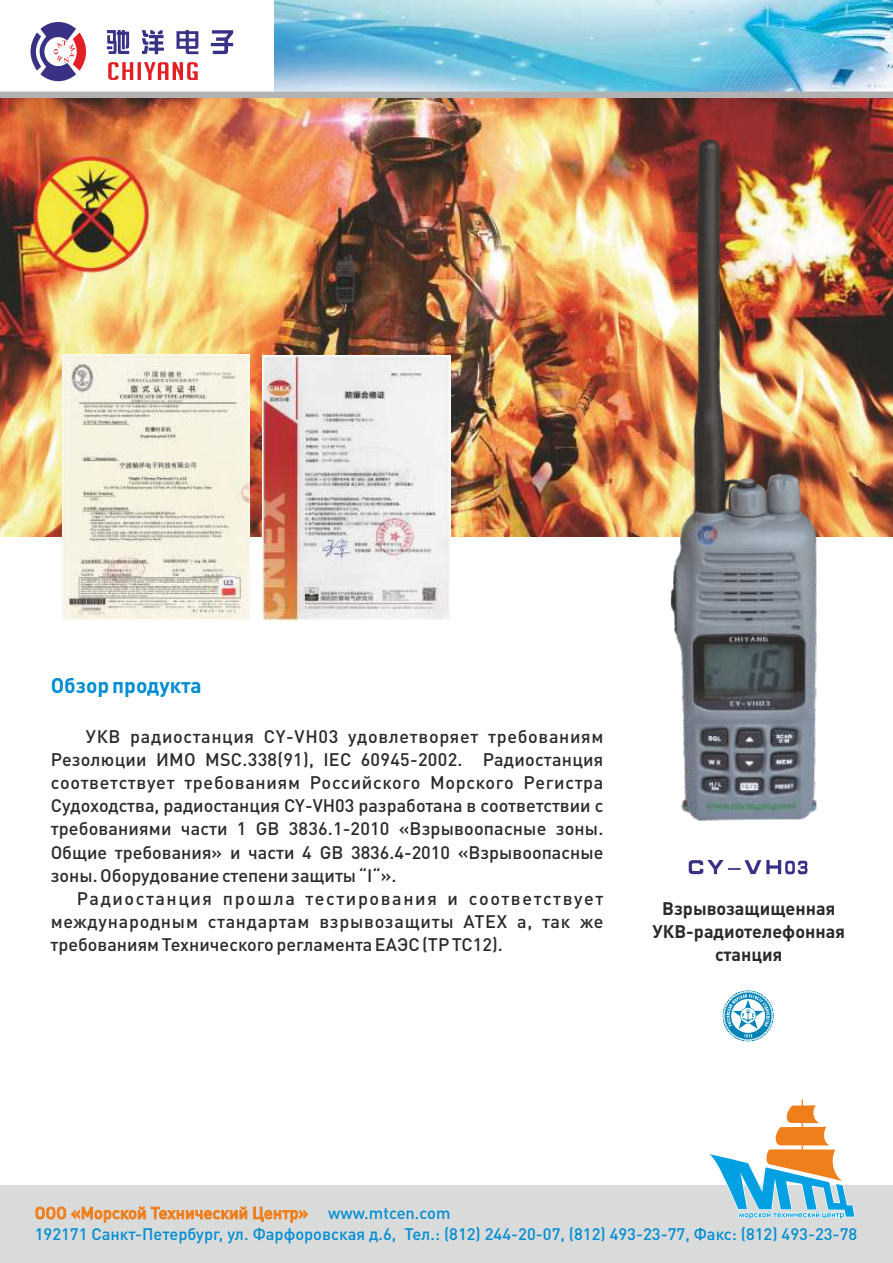
<style>
.page{position:relative;width:893px;height:1263px;background:#fff}
.page>*{position:absolute;margin:0;border:0;box-sizing:border-box;transform-origin:0 0}
.t1{font:700 21px "DIN Pro";color:#008dd2}
.t2{font:500 18px/23px "DIN Pro";color:#2b2a29;text-align:justify}
.t3{font:700 18px/23px "DIN Pro";color:#2b2a29;text-align:center}
.t4{font:500 16.5px/21.1px "DIN Pro";color:#008dd2}
.s1{color:#ef7f1a}
</style>
<div class="page">
<img style="left:0;top:98px;width:893px;height:438px">
<img style="left:663px;top:134px;width:166px;height:687px">
<img style="left:63px;top:354px;width:187px;height:266px">
<img style="left:263px;top:355px;width:188px;height:266px">
<svg style="left:689px;top:860px;width:118px;height:14px"></svg>
<svg style="left:30px;top:22px;width:56px;height:59px"></svg>
<svg style="left:108px;top:62px;width:90px;height:18px"></svg>
<svg style="left:107px;top:30px;width:126px;height:24px"></svg>
<img style="left:275px;top:0;width:618px;height:92px">
<div style="left:0;top:92px;width:893px;height:6px;background:#b2b2b2"></div>
<div style="left:0;top:1186px;width:893px;height:77px;background:#d9dada"></div>
<svg style="left:708px;top:1099px;width:148px;height:121px"></svg>
<svg style="left:722px;top:990px;width:52px;height:52px"></svg>
<p class="t1" style="left:51px;top:677px;width:152px">Обзор продукта</p>
<p class="t2" style="left:51px;top:727px;width:554px;text-indent:35px">УКВ радиостанция CY-VH03 удовлетворяет требованиям Резолюции ИМО MSC.338(91), IEC 60945-2002. Радиостанция соответствует требованиям Российского Морского Регистра Судоходства, радиостанция CY-VH03 разработана в соответствии с требованиями части 1 GB 3836.1-2010 «Взрывоопасные зоны.<br>Общие требования» и части 4 GB 3836.4-2010 «Взрывоопасные зоны.Оборудование степени защиты “I“».</p>
<p class="t2" style="left:51px;top:888px;width:554px;text-indent:26px">Радиостанция прошла тестирования и соответствует международным стандартам взрывозащиты АТЕХ а, так же требованиям Технического регламента ЕАЭС (ТР ТС12).</p>
<p class="t3" style="left:652px;top:898px;width:194px">Взрывозащищенная<br>УКВ-радиотелефонная станция</p>
<p class="t4" style="left:35px;top:1204px;width:824px"><span class="s1">ООО «Морской Технический Центр»</span> www.mtcen.com<br>192171 Санкт-Петербург, ул. Фарфоровская д.6, Тел.: (812) 244-20-07, (812) 493-23-77, Факс: (812) 493-23-78</p>
</div>
